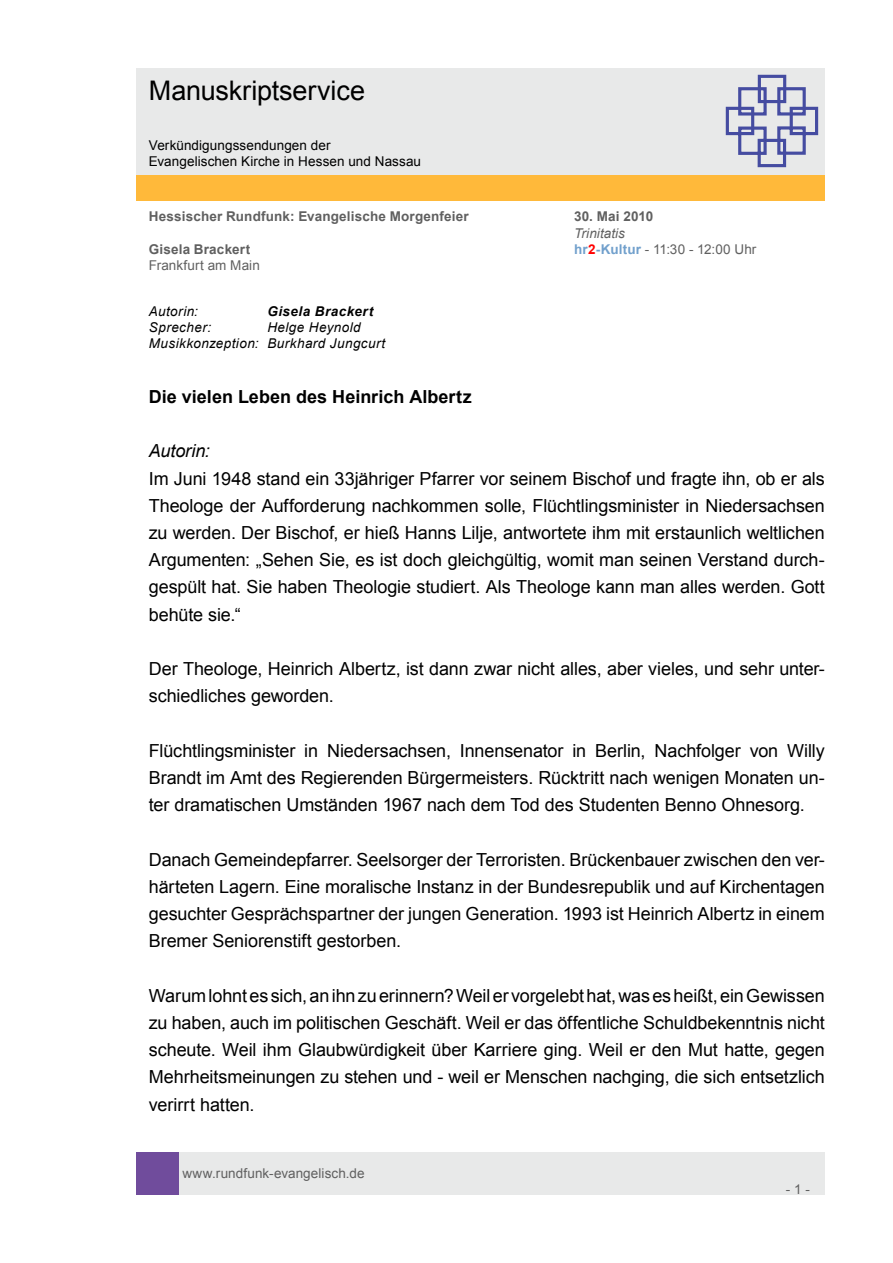
<style>
.page{position:relative;width:893px;height:1263px;background:#fff}
.page>*{position:absolute;margin:0;border:0;box-sizing:border-box;transform-origin:0 0}
.t1{font:27px "Arial";letter-spacing:-.005em;color:#000}
.t2{font:18px/27.2px "Arial";letter-spacing:-.005em;color:#000;text-align:justify}
.t3{font:700 18px "Arial";color:#000}
.t4{font:italic 18px "Arial";letter-spacing:-.005em;color:#000}
.t5{font:13.5px "Arial";letter-spacing:.005em;color:#606060}
.t6{font:700 13.5px "Arial";letter-spacing:.015em;color:#606060}
.t7{font:13.5px/16.2px "Arial";letter-spacing:.005em;color:#000}
.t8{font:italic 13.5px/16.2px "Arial";letter-spacing:.035em;color:#000}
.t9{font:italic 700 13.5px "Arial";letter-spacing:.04em;color:#000}
.t10{font:italic 13.5px "Arial";letter-spacing:.005em;color:#606060}
.s1{font-weight:700;color:#71a0cc}
.s2{font-weight:700;color:#f00}
</style>
<div class="page">
<div style="left:179px;top:1152px;width:646px;height:43px;background:#e8e9e9"></div>
<div style="left:136px;top:1152px;width:43px;height:43px;background:#704c9c"></div>
<div style="left:136px;top:175px;width:689px;height:26px;background:#ffb93a"></div>
<div style="left:136px;top:68px;width:689px;height:106px;background:#e8e9e9"></div>
<svg style="left:725px;top:74px;width:94px;height:94px"></svg>
<h1 class="t1" style="left:149px;top:73px;width:218px">Manuskriptservice</h1>
<p class="t7" style="left:149px;top:137px;width:274px">Verkündigungssendungen der<br>Evangelischen Kirche in Hessen und Nassau</p>
<p class="t6" style="left:149px;top:208px;width:322px">Hessischer Rundfunk: Evangelische Morgenfeier</p>
<p class="t6" style="left:574px;top:208px;width:81px">30. Mai 2010</p>
<p class="t10" style="left:574px;top:224px;width:53px">Trinitatis</p>
<p class="t6" style="left:149px;top:240px;width:103px">Gisela Brackert</p>
<p class="t5" style="left:574px;top:240px;width:184px"><span class="s1">hr</span><span class="s2">2</span><span class="s1">-Kultur</span> - 11:30 - 12:00 Uhr</p>
<p class="t5" style="left:149px;top:256px;width:113px">Frankfurt am Main</p>
<p class="t8" style="left:149px;top:303px;width:51px">Autorin:</p>
<p class="t9" style="left:267px;top:302px;width:107px">Gisela Brackert</p>
<p class="t8" style="left:149px;top:320px;width:64px">Sprecher:</p>
<p class="t8" style="left:149px;top:320px;width:238px;text-indent:119px">Helge Heynold<br>Musikkonzeption: Burkhard Jungcurt</p>
<p class="t3" style="left:149px;top:385px;width:324px">Die vielen Leben des Heinrich Albertz</p>
<p class="t4" style="left:149px;top:439px;width:62px">Autorin:</p>
<p class="t2" style="left:149px;top:465px;width:678px">Im Juni 1948 stand ein 33jähriger Pfarrer vor seinem Bischof und fragte ihn, ob er als Theologe der Aufforderung nachkommen solle, Flüchtlingsminister in Niedersachsen zu werden. Der Bischof, er hieß Hanns Lilje, antwortete ihm mit erstaunlich weltlichen Argumenten: „Sehen Sie, es ist doch gleichgültig, womit man seinen Verstand durch&shy;gespült hat. Sie haben Theologie studiert. Als Theologe kann man alles werden. Gott behüte sie.“</p>
<p class="t2" style="left:149px;top:655px;width:678px">Der Theologe, Heinrich Albertz, ist dann zwar nicht alles, aber vieles, und sehr unter&shy;schiedliches geworden.</p>
<p class="t2" style="left:149px;top:737px;width:678px">Flüchtlingsminister in Niedersachsen, Innensenator in Berlin, Nachfolger von Willy Brandt im Amt des Regierenden Bürgermeisters. Rücktritt nach wenigen Monaten un&shy;ter dramatischen Umständen 1967 nach dem Tod des Studenten Benno Ohnesorg.</p>
<p class="t2" style="left:149px;top:846px;width:678px">Danach Gemeindepfarrer. Seelsorger der Terroristen. Brückenbauer zwischen den ver&shy;härteten Lagern. Eine moralische Instanz in der Bundesrepublik und auf Kirchentagen gesuchter Gesprächspartner der jungen Generation. 1993 ist Heinrich Albertz in einem Bremer Seniorenstift gestorben.</p>
<p class="t2" style="left:149px;top:982px;width:678px">Warum lohnt es sich, an ihn zu erinnern? Weil er vorgelebt hat, was es heißt, ein Gewissen zu haben, auch im politischen Geschäft. Weil er das öffentliche Schuldbekenntnis nicht scheute. Weil ihm Glaubwürdigkeit über Karriere ging. Weil er den Mut hatte, gegen Mehrheitsmeinungen zu stehen und - weil er Menschen nachging, die sich entsetzlich verirrt hatten.</p>
<p class="t5" style="left:182px;top:1164px;width:184px">www.rundfunk-evangelisch.de</p>
<p class="t5" style="left:786px;top:1180px;width:26px">- 1 -</p>
</div>
